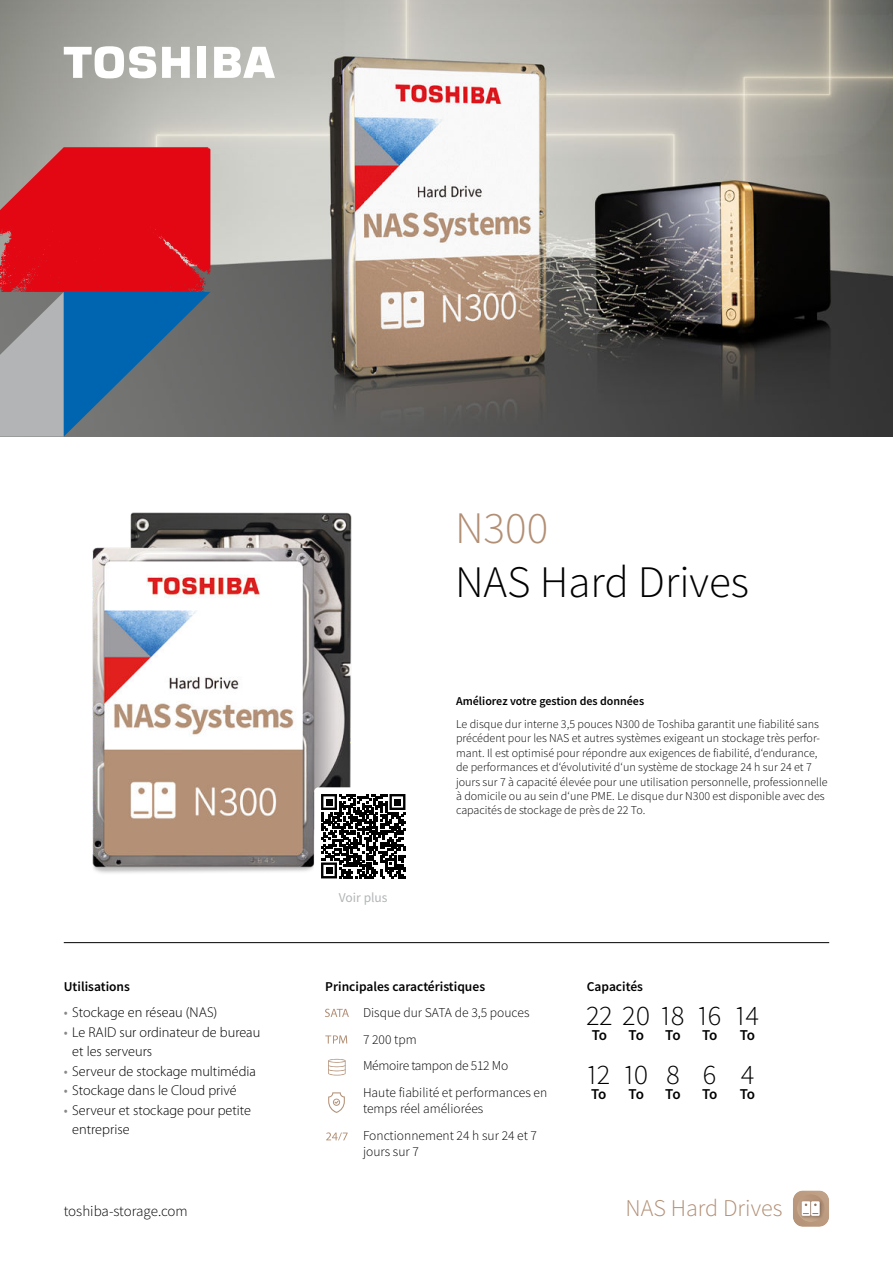
<style>
.page{position:relative;width:893px;height:1263px;background:#fff}
.page>*{position:absolute;margin:0;border:0;box-sizing:border-box;transform-origin:0 0}
.t1{font:300 45px "Toshiba Sans";color:#000}
.t2{font:300 45px "Toshiba Sans";color:#b28f75}
.t3{font:300 28.2px "Toshiba Sans";color:#000}
.t4{font:300 24px "Toshiba Sans";color:#b28f75}
.t5{font:500 15px "Toshiba Sans";letter-spacing:-.07em;color:#000}
.t6{font:300 15px "Toshiba Sans";letter-spacing:-.005em;color:#000}
.t7{font:300 14.25px/19.5px "Myriad Pro";color:#000}
.t8{font:300 13.5px/26.8px "Toshiba Sans";color:#000}
.t9{font:500 13.5px "Toshiba Sans";color:#000}
.t10{font:13.5px "Toshiba Sans";color:#b2b4b6}
.t11{font:300 12px/14.4px "Toshiba Sans";color:#000}
.t12{font:500 12px "Toshiba Sans";color:#000}
.s1{font-family:"Toshiba Sans";color:#888789}
</style>
<div class="page">
<img style="left:0;top:0;width:893px;height:437px">
<svg style="left:793px;top:1190px;width:36px;height:37px"></svg>
<svg style="left:0;top:147px;width:210px;height:290px"></svg>
<hr style="left:64px;top:942px;width:765px;height:1px;background:#000">
<hr style="left:329px;top:1059px;width:16px;height:3px;background:#b28f75;border-radius:50%">
<svg style="left:328px;top:1061px;width:18px;height:14px"></svg>
<div style="left:197px;top:47px;width:9px;height:31px;background:#fff"></div>
<svg style="left:162px;top:47px;width:28px;height:31px"></svg>
<svg style="left:214px;top:47px;width:61px;height:31px"></svg>
<svg style="left:64px;top:46px;width:92px;height:33px"></svg>
<svg style="left:325px;top:1009px;width:24px;height:8px"></svg>
<svg style="left:326px;top:1132px;width:22px;height:8px"></svg>
<svg style="left:328px;top:1092px;width:17px;height:21px"></svg>
<img style="left:92px;top:512px;width:260px;height:361px">
<svg style="left:325px;top:1035px;width:22px;height:8px"></svg>
<div style="left:314px;top:787px;width:98px;height:98px;background:#fff;border-radius:4px"></div>
<svg style="left:321px;top:794px;width:85px;height:85px"></svg>
<div style="left:326px;top:798px;width:6px;height:7px;background:#000"></div>
<div style="left:394px;top:798px;width:7px;height:7px;background:#000"></div>
<div style="left:326px;top:867px;width:6px;height:7px;background:#000"></div>
<h1 class="t2" style="left:455px;top:509px;width:95px">N300</h1>
<h1 class="t1" style="left:455px;top:563px;width:296px">NAS Hard Drives</h1>
<p class="t10" style="left:339px;top:892px;width:50px">Voir plus</p>
<p class="t12" style="left:456px;top:695px;width:190px">Améliorez votre gestion des données</p>
<p class="t11" style="left:456px;top:718px;width:373px">Le disque dur interne 3,5 pouces N300 de Toshiba garantit une fiabilité sans précédent pour les NAS et autres systèmes exigeant un stockage très perfor&shy;mant. Il est optimisé pour répondre aux exigences de fiabilité, d‘endurance, de performances et d‘évolutivité d‘un système de stockage 24 h sur 24 et 7 jours sur 7 à capacité élevée pour une utilisation personnelle, professionnelle à domicile ou au sein d‘une PME. Le disque dur N300 est disponible avec des capacités de stockage de près de 22 To.</p>
<p class="t9" style="left:64px;top:980px;width:68px">Utilisations</p>
<p class="t9" style="left:587px;top:980px;width:58px">Capacités</p>
<p class="t9" style="left:325px;top:980px;width:161px">Principales caractéristiques</p>
<p class="t7" style="left:64px;top:1004px;width:155px"><span class="s1">•</span> Stockage en réseau (NAS)</p>
<p class="t7" style="left:72px;top:1023px;width:190px;text-indent:-9px"><span class="s1">•</span> Le RAID sur ordinateur de bureau et les serveurs</p>
<p class="t7" style="left:64px;top:1062px;width:194px"><span class="s1">•</span> Serveur de stockage multimédia</p>
<p class="t7" style="left:64px;top:1082px;width:174px"><span class="s1">•</span> Stockage dans le Cloud privé</p>
<p class="t7" style="left:72px;top:1101px;width:180px;text-indent:-9px"><span class="s1">•</span> Serveur et stockage pour petite entreprise</p>
<p class="t8" style="left:363px;top:1000px;width:186px">Disque dur SATA de 3,5 pouces<br>7 200 tpm<br>Mémoire tampon de 512 Mo<br>Haute fiabilité et performances en</p>
<p class="t8" style="left:363px;top:1096px;width:176px">temps réel améliorées<br>Fonctionnement 24 h sur 24 et 7</p>
<p class="t8" style="left:363px;top:1139px;width:57px">jours sur 7</p>
<h2 class="t3" style="left:586px;top:1004px;width:137px">22 20 18 16</h2>
<p class="t5" style="left:592px;top:1028px;width:17px">To</p>
<p class="t5" style="left:628px;top:1028px;width:17px">To</p>
<p class="t5" style="left:665px;top:1028px;width:17px">To</p>
<p class="t5" style="left:702px;top:1028px;width:17px">To</p>
<h2 class="t3" style="left:735px;top:1004px;width:25px">14</h2>
<p class="t5" style="left:740px;top:1028px;width:17px">To</p>
<h2 class="t3" style="left:587px;top:1063px;width:25px">12</h2>
<p class="t5" style="left:591px;top:1087px;width:17px">To</p>
<h2 class="t3" style="left:624px;top:1063px;width:26px">10</h2>
<p class="t5" style="left:629px;top:1087px;width:17px">To</p>
<h2 class="t3" style="left:666px;top:1063px;width:16px">8</h2>
<p class="t5" style="left:665px;top:1087px;width:17px">To</p>
<h2 class="t3" style="left:703px;top:1063px;width:16px">6</h2>
<p class="t5" style="left:702px;top:1087px;width:17px">To</p>
<h2 class="t3" style="left:740px;top:1063px;width:15px">4</h2>
<p class="t5" style="left:740px;top:1087px;width:17px">To</p>
<p class="t6" style="left:64px;top:1205px;width:126px">toshiba-storage.com</p>
<h3 class="t4" style="left:626px;top:1198px;width:158px">NAS Hard Drives</h3>
</div>
